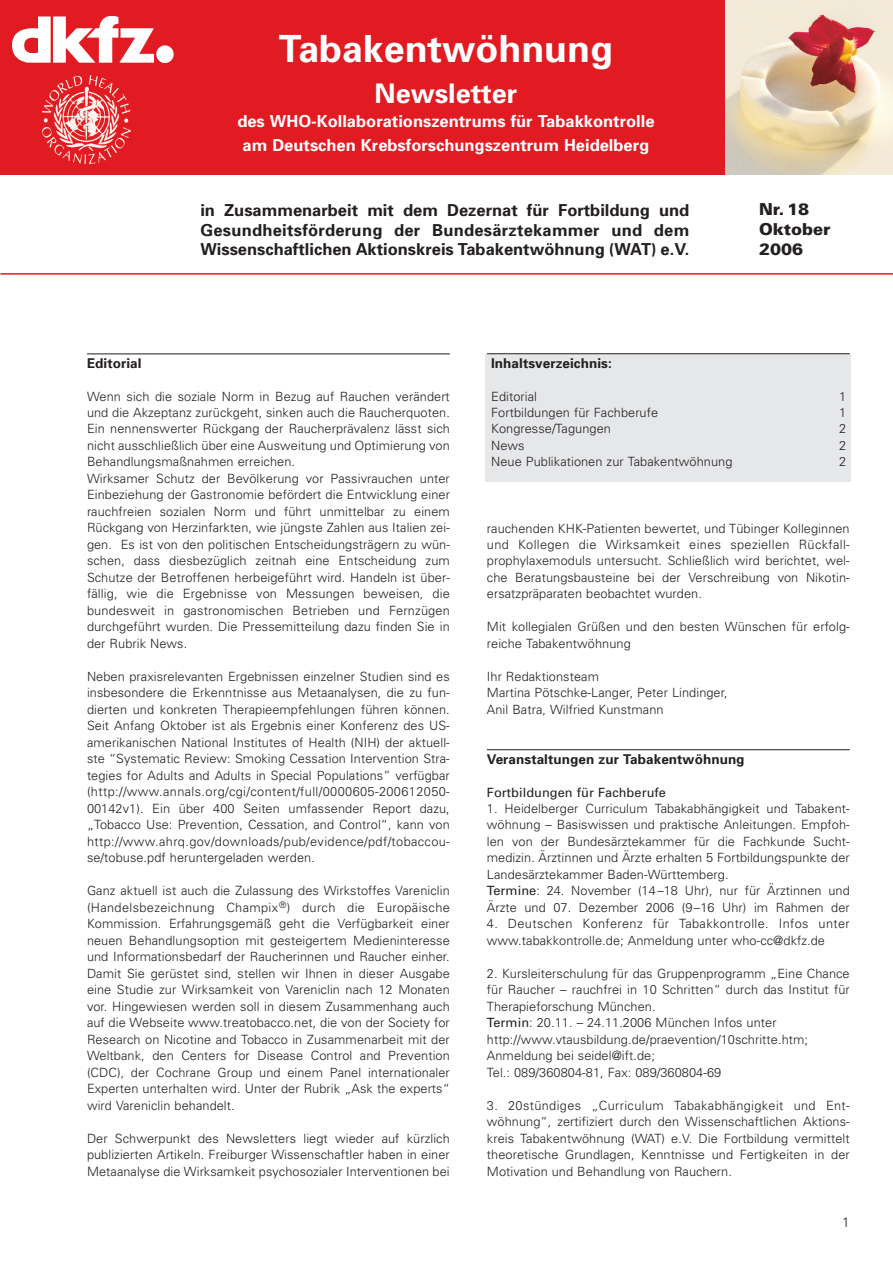
<style>
.page{position:relative;width:893px;height:1263px;background:#fff}
.page>*{position:absolute;margin:0;border:0;box-sizing:border-box;transform-origin:0 0}
.t1{font:700 37.5px "Univers";color:#fff}
.t2{font:700 27px "Univers";color:#fff}
.t3{font:700 16.5px/19.5px "Univers";color:#231f20;text-align:justify}
.t4{font:700 16.5px/24px "Univers";color:#fff;text-align:center}
.t5{font:900 16.5px/19.8px "Univers";color:#231f20}
.t6{font:700 13.5px "Univers";letter-spacing:.005em;color:#231f20}
.t7{font:300 13.5px "Univers";color:#231f20}
.t8{font:300 12.75px/16.5px "Univers";letter-spacing:.005em;color:#231f20;text-align:justify}
.t9{font:300 12.75px/16.5px "Univers";letter-spacing:.03em;color:#231f20}
.t10{font:12.75px "Univers";letter-spacing:.005em;color:#231f20}
.s1{font-weight:400}
</style>
<div class="page">
<div style="left:485px;top:354px;width:366px;height:128px;background:#e6e7e9"></div>
<div style="left:0;top:0;width:727px;height:174px;background:#e21a21"></div>
<img style="left:725px;top:0;width:167px;height:174px">
<img style="left:13px;top:16px;width:161px;height:47px">
<hr style="left:487px;top:749px;width:362px;height:1px;background:#231f20">
<hr style="left:87px;top:354px;width:363px;height:1px;background:#231f20">
<img style="left:42px;top:75px;width:90px;height:89px">
<hr style="left:0;top:273px;width:892px;height:2px;background:#e21a21">
<hr style="left:487px;top:353px;width:362px;height:1px;background:#231f20">
<h1 class="t1" style="left:279px;top:35px;width:336px">Tabakentwöhnung</h1>
<h2 class="t2" style="left:374px;top:83px;width:144px">Newsletter</h2>
<p class="t4" style="left:237px;top:110px;width:418px">des WHO-Kollaborationszentrums für Tabakkontrolle am Deutschen Krebsforschungszentrum Heidelberg</p>
<p class="t3" style="left:200px;top:202px;width:490px">in Zusammenarbeit mit dem Dezernat für Fortbildung und Gesundheitsförderung der Bundesärztekammer und dem Wissenschaftlichen Aktionskreis Tabakentwöhnung (WAT) e.V.</p>
<p class="t5" style="left:759px;top:201px;width:73px">Nr. 18<br>Oktober<br>2006</p>
<p class="t6" style="left:87px;top:358px;width:56px">Editorial</p>
<p class="t8" style="left:87px;top:389px;width:364px;text-align:left">Wenn sich die soziale Norm in Bezug auf Rauchen verändert und die Akzeptanz zurückgeht, sinken auch die Raucherquoten.<br>Ein nennenswerter Rückgang der Raucherprävalenz lässt sich nicht ausschließlich über eine Ausweitung und Optimierung von Behandlungsmaßnahmen erreichen.<br>Wirksamer Schutz der Bevölkerung vor Passivrauchen unter Einbeziehung der Gastronomie befördert die Entwicklung einer rauchfreien sozialen Norm und führt unmittelbar zu einem Rückgang von Herzinfarkten, wie jüngste Zahlen aus Italien zei&shy;gen. Es ist von den politischen Entscheidungsträgern zu wün&shy;schen, dass diesbezüglich zeitnah eine Entscheidung zum Schutze der Betroffenen herbeigeführt wird. Handeln ist über&shy;fällig, wie die Ergebnisse von Messungen beweisen, die bundesweit in gastronomischen Betrieben und Fernzügen durchgeführt wurden. Die Pressemitteilung dazu finden Sie in der Rubrik News.</p>
<p class="t8" style="left:87px;top:669px;width:364px">Neben praxisrelevanten Ergebnissen einzelner Studien sind es insbesondere die Erkenntnisse aus Metaanalysen, die zu fun&shy;dierten und konkreten Therapieempfehlungen führen können.<br>Seit Anfang Oktober ist als Ergebnis einer Konferenz des US&shy;amerikanischen National Institutes of Health (NIH) der aktuell&shy;ste “Systematic Review: Smoking Cessation Intervention Stra&shy;tegies for Adults and Adults in Special Populations” verfügbar (http://www.annals.org/cgi/content/full/0000605-200612050- 00142v1). Ein über 400 Seiten umfassender Report dazu, „Tobacco Use: Prevention, Cessation, and Control“, kann von http://www.ahrq.gov/downloads/pub/evidence/pdf/tobaccou&shy;se/tobuse.pdf heruntergeladen werden.</p>
<p class="t8" style="left:87px;top:884px;width:364px">Ganz aktuell ist auch die Zulassung des Wirkstoffes Vareniclin (Handelsbezeichnung Champix<sup>®</sup>) durch die Europäische Kommission. Erfahrungsgemäß geht die Verfügbarkeit einer neuen Behandlungsoption mit gesteigertem Medieninteresse und Informationsbedarf der Raucherinnen und Raucher einher.<br>Damit Sie gerüstet sind, stellen wir Ihnen in dieser Ausgabe eine Studie zur Wirksamkeit von Vareniclin nach 12 Monaten vor. Hingewiesen werden soll in diesem Zusammenhang auch auf die Webseite www.treatobacco.net, die von der Society for Research on Nicotine and Tobacco in Zusammenarbeit mit der Weltbank, den Centers for Disease Control and Prevention (CDC), der Cochrane Group und einem Panel internationaler Experten unterhalten wird. Unter der Rubrik „Ask the experts“ wird Vareniclin behandelt.</p>
<p class="t8" style="left:87px;top:1131px;width:364px">Der Schwerpunkt des Newsletters liegt wieder auf kürzlich publizierten Artikeln. Freiburger Wissenschaftler haben in einer Metaanalyse die Wirksamkeit psychosozialer Interventionen bei</p>
<p class="t6" style="left:491px;top:358px;width:122px">Inhaltsverzeichnis:</p>
<p class="t8" style="left:491px;top:389px;width:47px">Editorial</p>
<p class="t8" style="left:839px;top:389px;width:9px">1</p>
<p class="t8" style="left:491px;top:405px;width:168px">Fortbildungen für Fachberufe</p>
<p class="t8" style="left:839px;top:405px;width:9px">1</p>
<p class="t8" style="left:491px;top:422px;width:121px">Kongresse/Tagungen</p>
<p class="t8" style="left:839px;top:422px;width:9px">2</p>
<p class="t8" style="left:491px;top:438px;width:35px">News</p>
<p class="t8" style="left:839px;top:438px;width:9px">2</p>
<p class="t8" style="left:491px;top:455px;width:243px">Neue Publikationen zur Tabakentwöhnung</p>
<p class="t8" style="left:839px;top:455px;width:9px">2</p>
<p class="t8" style="left:487px;top:521px;width:364px">rauchenden KHK-Patienten bewertet, und Tübinger Kolleginnen und Kollegen die Wirksamkeit eines speziellen Rückfall&shy;prophylaxemoduls untersucht. Schließlich wird berichtet, wel&shy;che Beratungsbausteine bei der Verschreibung von Nikotin&shy;ersatzpräparaten beobachtet wurden.</p>
<p class="t8" style="left:487px;top:620px;width:364px">Mit kollegialen Grüßen und den besten Wünschen für erfolg&shy;reiche Tabakentwöhnung</p>
<p class="t8" style="left:487px;top:669px;width:242px;text-align:left">Ihr Redaktionsteam<br>Martina Pötschke-Langer, Peter Lindinger,<br>Anil Batra, Wilfried Kunstmann</p>
<p class="t6" style="left:487px;top:754px;width:259px">Veranstaltungen zur Tabakentwöhnung</p>
<p class="t10" style="left:487px;top:787px;width:180px">Fortbildungen für Fachberufe</p>
<p class="t8" style="left:487px;top:801px;width:364px;text-align:left">1. Heidelberger Curriculum Tabakabhängigkeit und Tabakent&shy;wöhnung – Basiswissen und praktische Anleitungen. Empfoh&shy;len von der Bundesärztekammer für die Fachkunde Sucht&shy;medizin. Ärztinnen und Ärzte erhalten 5 Fortbildungspunkte der Landesärztekammer Baden-Württemberg.<br><span class="s1">Termine</span>: 24. November (14–18 Uhr), nur für Ärztinnen und Ärzte und 07. Dezember 2006 (9–16 Uhr) im Rahmen der</p>
<p class="t9" style="left:487px;top:917px;width:364px">4. Deutschen Konferenz für Tabakkontrolle. Infos unter www.tabakkontrolle.de; Anmeldung unter who-cc@dkfz.de</p>
<p class="t8" style="left:487px;top:966px;width:364px;text-align:left">2. Kursleiterschulung für das Gruppenprogramm „Eine Chance für Raucher – rauchfrei in 10 Schritten“ durch das Institut für Therapieforschung München.<br><span class="s1">Termin</span>: 20.11. – 24.11.2006 München Infos unter http://www.vtausbildung.de/praevention/10schritte.htm; Anmeldung bei seidel@ift.de;<br>Tel.: 089/360804-81, Fax: 089/360804-69</p>
<p class="t8" style="left:487px;top:1098px;width:364px">3. 20stündiges „Curriculum Tabakabhängigkeit und Ent&shy;wöhnung“, zertifiziert durch den Wissenschaftlichen Aktions&shy;kreis Tabakentwöhnung (WAT) e.V. Die Fortbildung vermittelt theoretische Grundlagen, Kenntnisse und Fertigkeiten in der Motivation und Behandlung von Rauchern.</p>
<p class="t7" style="left:842px;top:1218px;width:9px">1</p>
</div>
